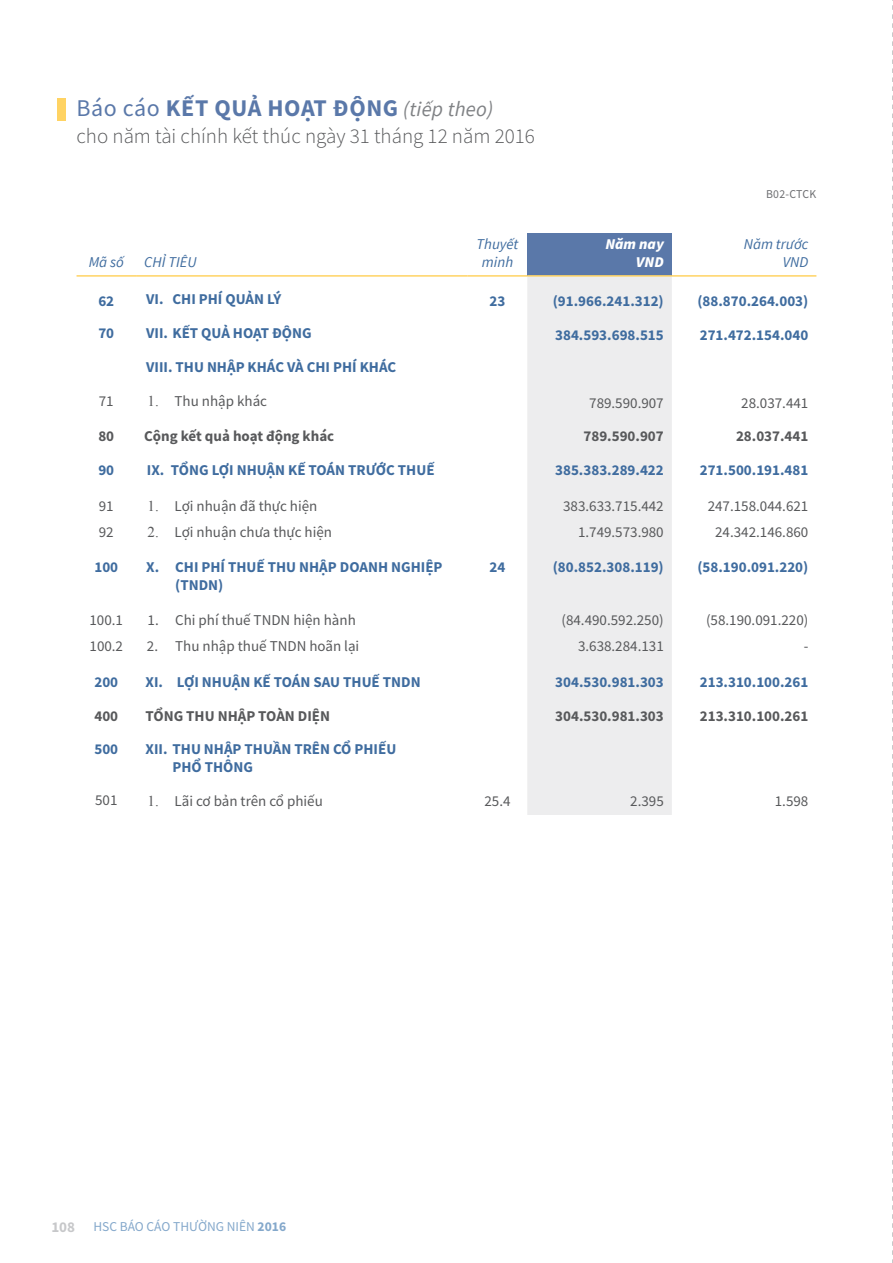
<style>
.page{position:relative;width:893px;height:1263px;background:#fff}
.page>*{position:absolute;margin:0;border:0;box-sizing:border-box;transform-origin:0 0}
.t1{font:700 24px "Source Sans Pro";letter-spacing:.025em;color:#5a78a9}
.t2{font:300 21px "Source Sans Pro";color:#58595b}
.t3{font:700 15px/18px "Source Sans Pro";color:#3f6c9f}
.t4{font:15px "Source Sans Pro";color:#58595b}
.t5{font:700 15px "Source Sans Pro";color:#58595b}
.t6{font:italic 15px/18px "Source Sans Pro";color:#3f6c9f;text-align:center}
.t7{font:italic 900 15px/18px "Source Sans Pro";color:#fff;text-align:right}
.t8{font:13.5px "Source Sans Pro";color:#84a8cb}
.t9{font:12px "Source Sans Pro";letter-spacing:.025em;color:#6d6e71}
.s1{font-weight:400}
.s2{font-weight:400;font-style:italic;font-size:21px;color:#808285}
.s3{font-family:"Times New Roman"}
.s4{font-weight:700;font-size:15px;color:#c7c8ca}
.s5{font-weight:700}
</style>
<div class="page">
<div style="left:527px;top:234px;width:145px;height:42px;background:#5a78a9"></div>
<div style="left:527px;top:277px;width:145px;height:538px;background:#ededee"></div>
<hr style="left:77px;top:275px;width:59px;height:2px;background:#ffd363">
<hr style="left:136px;top:275px;width:332px;height:2px;background:#ffd363">
<hr style="left:468px;top:275px;width:59px;height:2px;background:#ffd363">
<hr style="left:527px;top:275px;width:145px;height:2px;background:#ffd363">
<hr style="left:672px;top:275px;width:144px;height:2px;background:#ffd363">
<div style="left:57px;top:98px;width:9px;height:22px;background:#ffd363"></div>
<svg style="left:892px;top:17px;width:1px;height:1246px"></svg>
<h1 class="t1" style="left:77px;top:92px;width:418px"><span class="s1">Báo cáo</span> KẾT QUẢ HOẠT ĐỘNG <span class="s2">(tiếp theo)</span></h1>
<h2 class="t2" style="left:77px;top:123px;width:460px">cho năm tài chính kết thúc ngày 31 tháng 12 năm 2016</h2>
<p class="t9" style="left:766px;top:186px;width:52px">B02-CTCK</p>
<p class="t6" style="left:89px;top:253px;width:37px">Mã số</p>
<p class="t6" style="left:144px;top:253px;width:54px">CHỈ TIÊU</p>
<p class="t6" style="left:477px;top:235px;width:43px">Thuyết minh</p>
<p class="t7" style="left:605px;top:235px;width:60px">Năm nay<br>VND</p>
<p class="t6" style="left:744px;top:235px;width:66px;text-align:right">Năm trước<br>VND</p>
<p class="t3" style="left:98px;top:291px;width:17px">62</p>
<p class="t3" style="left:146px;top:290px;width:137px">VI. CHI PHÍ QUẢN LÝ</p>
<p class="t3" style="left:490px;top:291px;width:17px">23</p>
<p class="t3" style="left:553px;top:291px;width:112px">(91.966.241.312)</p>
<p class="t3" style="left:697px;top:291px;width:112px">(88.870.264.003)</p>
<p class="t3" style="left:98px;top:324px;width:17px">70</p>
<p class="t3" style="left:146px;top:324px;width:167px">VII. KẾT QUẢ HOẠT ĐỘNG</p>
<p class="t3" style="left:555px;top:325px;width:110px">384.593.698.515</p>
<p class="t3" style="left:700px;top:325px;width:110px">271.472.154.040</p>
<p class="t3" style="left:146px;top:358px;width:252px">VIII. THU NHẬP KHÁC VÀ CHI PHÍ KHÁC</p>
<p class="t4" style="left:99px;top:392px;width:16px">71</p>
<p class="t4" style="left:148px;top:392px;width:121px"><span class="s3">1.</span> Thu nhập khác</p>
<p class="t4" style="left:589px;top:393px;width:76px">789.590.907</p>
<p class="t4" style="left:741px;top:393px;width:69px">28.037.441</p>
<p class="t5" style="left:98px;top:426px;width:17px">80</p>
<p class="t5" style="left:144px;top:426px;width:192px">Cộng kết quả hoạt động khác</p>
<p class="t5" style="left:583px;top:426px;width:82px">789.590.907</p>
<p class="t5" style="left:736px;top:426px;width:74px">28.037.441</p>
<p class="t3" style="left:98px;top:461px;width:17px">90</p>
<p class="t3" style="left:147px;top:461px;width:289px">IX. TỔNG LỢI NHUẬN KẾ TOÁN TRƯỚC THUẾ</p>
<p class="t3" style="left:555px;top:461px;width:110px">385.383.289.422</p>
<p class="t3" style="left:700px;top:461px;width:110px">271.500.191.481</p>
<p class="t4" style="left:99px;top:497px;width:16px">91</p>
<p class="t4" style="left:148px;top:497px;width:171px"><span class="s3">1.</span> Lợi nhuận đã thực hiện</p>
<p class="t4" style="left:563px;top:497px;width:102px">383.633.715.442</p>
<p class="t4" style="left:708px;top:497px;width:102px">247.158.044.621</p>
<p class="t4" style="left:99px;top:522px;width:16px">92</p>
<p class="t4" style="left:148px;top:522px;width:186px"><span class="s3">2.</span> Lợi nhuận chưa thực hiện</p>
<p class="t4" style="left:578px;top:522px;width:87px">1.749.573.980</p>
<p class="t4" style="left:715px;top:522px;width:95px">24.342.146.860</p>
<p class="t3" style="left:94px;top:558px;width:25px">100</p>
<p class="t3" style="left:175px;top:558px;width:269px;text-indent:-29px">X. CHI PHÍ THUẾ THU NHẬP DOANH NGHIỆP (TNDN)</p>
<p class="t3" style="left:490px;top:558px;width:17px">24</p>
<p class="t3" style="left:553px;top:558px;width:112px">(80.852.308.119)</p>
<p class="t3" style="left:697px;top:558px;width:112px">(58.190.091.220)</p>
<p class="t4" style="left:90px;top:611px;width:35px">100.1</p>
<p class="t4" style="left:148px;top:611px;width:210px">1. Chi phí thuế TNDN hiện hành</p>
<p class="t4" style="left:561px;top:611px;width:104px">(84.490.592.250)</p>
<p class="t4" style="left:706px;top:611px;width:104px">(58.190.091.220)</p>
<p class="t4" style="left:90px;top:636px;width:35px">100.2</p>
<p class="t4" style="left:147px;top:636px;width:214px">2. Thu nhập thuế TNDN hoãn lại</p>
<p class="t4" style="left:578px;top:636px;width:87px">3.638.284.131</p>
<p class="t4" style="left:804px;top:636px;width:6px">-</p>
<p class="t3" style="left:94px;top:673px;width:25px">200</p>
<p class="t3" style="left:146px;top:673px;width:277px">XI. LỢI NHUẬN KẾ TOÁN SAU THUẾ TNDN</p>
<p class="t3" style="left:555px;top:673px;width:110px">304.530.981.303</p>
<p class="t3" style="left:700px;top:673px;width:110px">213.310.100.261</p>
<p class="t5" style="left:94px;top:706px;width:25px">400</p>
<p class="t5" style="left:146px;top:706px;width:186px">TỔNG THU NHẬP TOÀN DIỆN</p>
<p class="t5" style="left:555px;top:706px;width:110px">304.530.981.303</p>
<p class="t5" style="left:700px;top:706px;width:110px">213.310.100.261</p>
<p class="t3" style="left:94px;top:740px;width:25px">500</p>
<p class="t3" style="left:173px;top:740px;width:225px;text-indent:-27px">XII. THU NHẬP THUẦN TRÊN CỔ PHIẾU<br>PHỔ THÔNG</p>
<p class="t4" style="left:95px;top:790px;width:24px">501</p>
<p class="t4" style="left:148px;top:792px;width:177px"><span class="s3">1.</span> Lãi cơ bản trên cổ phiếu</p>
<p class="t4" style="left:484px;top:792px;width:28px">25.4</p>
<p class="t4" style="left:630px;top:792px;width:35px">2.395</p>
<p class="t4" style="left:775px;top:792px;width:35px">1.598</p>
<p class="t8" style="left:51px;top:1218px;width:236px"><span class="s4">108</span> HSC BÁO CÁO THƯỜNG NIÊN <span class="s5">2016</span></p>
</div>
